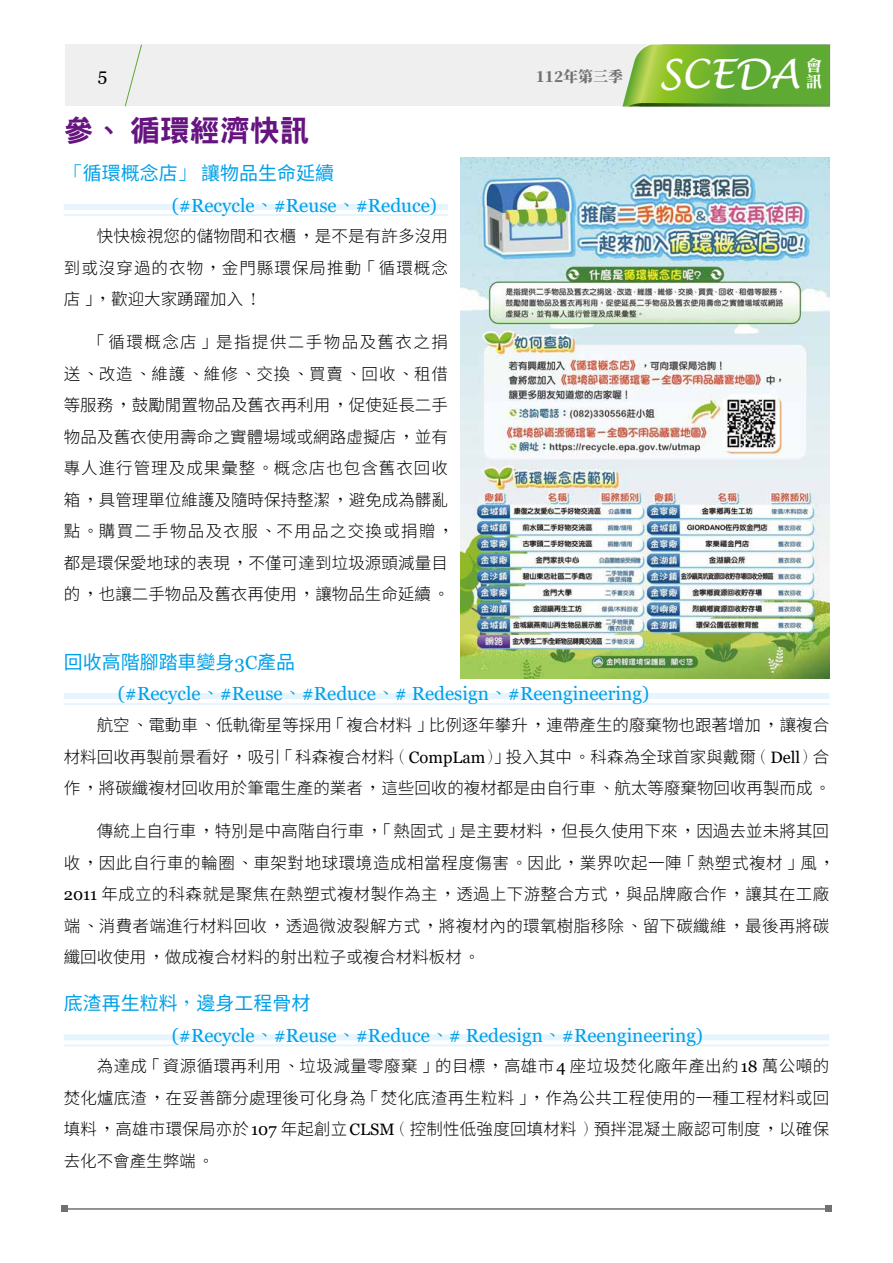
<style>
.page{position:relative;width:893px;height:1263px;background:#fff}
.page>*{position:absolute;margin:0;border:0;box-sizing:border-box;transform-origin:0 0}
.t1{font:italic 40.2px "Lucida Handwriting";color:#fff}
.t2{font:30px "DF Hei Std W9";color:#661480}
.H2_內文標_中{font:18.9px/31.5px "Georgia";color:#00a0e9}
.t3{font:18px "Georgia";color:#000}
.內文{font:300 16.5px/31.5px "Noto Sans CJ Ksc";letter-spacing:.01em;color:#000;text-align:justify}
.t4{font:15.9px/15.9px "DF Li Song Std W7";color:#fff}
.t5{font:900 15px "Noto Serif CJ Ktc";color:#727171}
.s1{font-family:"Adobe Ming Std";font-weight:300}
.s2{font-family:"Noto Sans CJ Ksc"}
.s3{font-family:"Adobe Ming Std"}
.s4{font-family:"Georgia";font-weight:400}
</style>
<div class="page">
<div style="left:65px;top:45px;width:766px;height:61px;background:#efefef"></div>
<svg style="left:622px;top:45px;width:208px;height:61px;background:#75b339"></svg>
<hr style="left:65px;top:1208px;width:763px;height:2px;background:#727171">
<svg style="left:62px;top:1206px;width:6px;height:6px"></svg>
<svg style="left:825px;top:1206px;width:6px;height:6px"></svg>
<svg style="left:125px;top:44px;width:17px;height:63px"></svg>
<div style="left:64px;top:204px;width:384px;height:6px;background:#e6f5fd"></div>
<hr style="left:64px;top:214px;width:384px;height:2px;background:#e6f5fd">
<div style="left:64px;top:693px;width:765px;height:6px;background:#e6f5fd"></div>
<hr style="left:64px;top:703px;width:765px;height:2px;background:#e6f5fd">
<div style="left:64px;top:1034px;width:765px;height:6px;background:#e6f5fd"></div>
<hr style="left:64px;top:1044px;width:765px;height:2px;background:#e6f5fd">
<img style="left:461px;top:158px;width:368px;height:521px">
<p class="t3" style="left:98px;top:63px;width:11px">5</p>
<p class="t5" style="left:536px;top:68px;width:89px">112年第三季</p>
<p class="t2" style="left:64px;top:114px;width:247px">參、 循環經濟快訊</p>
<p class="H2_內文標_中" style="left:172px;top:158px;width:267px;text-indent:-108px"><span class="s1">「</span><span class="s2">循環概念店</span><span class="s1">」</span><span class="s2">讓物品生命延續<br></span>(#Recycle<span class="s1">、</span>#Reuse<span class="s1">、</span>#Reduce)</p>
<p class="內文" style="left:64px;top:221px;width:386px;text-indent:33px">快快檢視您的儲物間和衣櫃<span class="s3">，</span>是不是有許多沒用到或沒穿過的衣物<span class="s3">，</span>金門縣環保局推動<span class="s3">「</span>循環概念店<span class="s3">」，</span>歡迎大家踴躍加入<span class="s3">！</span></p>
<p class="內文" style="left:64px;top:327px;width:392px;text-align:left;text-indent:25px"><span class="s3">「</span>循環概念店<span class="s3">」</span>是指提供二手物品及舊衣之捐送<span class="s3">、</span>改造<span class="s3">、</span>維護<span class="s3">、</span>維修<span class="s3">、</span>交換<span class="s3">、</span>買賣<span class="s3">、</span>回收<span class="s3">、</span>租借等服務<span class="s3">，</span>鼓勵閒置物品及舊衣再利用<span class="s3">，</span>促使延長二手物品及舊衣使用壽命之實體場域或網路虛擬店<span class="s3">，</span>並有專人進行管理及成果彙整<span class="s3">。</span>概念店也包含舊衣回收箱<span class="s3">，</span>具管理單位維護及隨時保持整潔<span class="s3">，</span>避免成為髒亂點<span class="s3">。</span>購買二手物品及衣服<span class="s3">、</span>不用品之交換或捐贈<span class="s3">，</span>都是環保愛地球的表現<span class="s3">，</span>不僅可達到垃圾源頭減量目的<span class="s3">，</span>也讓二手物品及舊衣再使用<span class="s3">，</span>讓物品生命延續<span class="s3">。</span></p>
<h1 class="t1" style="left:659px;top:50px;width:143px">SCEDA</h1>
<p class="t4" style="left:806px;top:57px;width:17px">會訊</p>
<p class="H2_內文標_中" style="left:118px;top:647px;width:533px;text-indent:-54px"><span class="s2">回收高階腳踏車變身</span>3C<span class="s2">產品<br></span>(#Recycle<span class="s1">、</span>#Reuse<span class="s1">、</span>#Reduce<span class="s1">、</span># Redesign<span class="s1">、</span>#Reengineering)</p>
<p class="內文" style="left:64px;top:710px;width:769px;text-indent:33px">航空<span class="s3">、</span>電動車<span class="s3">、</span>低軌衛星等採用<span class="s3">「</span>複合材料<span class="s3">」</span>比例逐年攀升<span class="s3">，</span>連帶產生的廢棄物也跟著增加<span class="s3">，</span>讓複合材料回收再製前景看好<span class="s3">，</span>吸引<span class="s3">「</span>科森複合材料<span class="s3">（</span><span class="s4">CompLam</span><span class="s3">）」</span>投入其中<span class="s3">。</span>科森為全球首家與戴爾<span class="s3">（</span><span class="s4">Dell</span><span class="s3">）</span>合作<span class="s3">，</span>將碳纖複材回收用於筆電生產的業者<span class="s3">，</span>這些回收的複材都是由自行車<span class="s3">、</span>航太等廢棄物回收再製而成<span class="s3">。</span></p>
<p class="內文" style="left:64px;top:816px;width:773px;text-align:left;text-indent:33px">傳統上自行車<span class="s3">，</span>特別是中高階自行車<span class="s3">，「</span>熱固式<span class="s3">」</span>是主要材料<span class="s3">，</span>但長久使用下來<span class="s3">，</span>因過去並未將其回收<span class="s3">，</span>因此自行車的輪圈<span class="s3">、</span>車架對地球環境造成相當程度傷害<span class="s3">。</span>因此<span class="s3">，</span>業界吹起一陣<span class="s3">「</span>熱塑式複材<span class="s3">」</span>風<span class="s3">，</span><span class="s4">2011</span> 年成立的科森就是聚焦在熱塑式複材製作為主<span class="s3">，</span>透過上下游整合方式<span class="s3">，</span>與品牌廠合作<span class="s3">，</span>讓其在工廠端<span class="s3">、</span>消費者端進行材料回收<span class="s3">，</span>透過微波裂解方式<span class="s3">，</span>將複材內的環氧樹脂移除<span class="s3">、</span>留下碳纖維<span class="s3">，</span>最後再將碳纖回收使用<span class="s3">，</span>做成複合材料的射出粒子或複合材料板材<span class="s3">。</span></p>
<p class="H2_內文標_中" style="left:172px;top:988px;width:533px;text-indent:-108px"><span class="s2">底渣再生粒料</span><span class="s1">，</span><span class="s2">邊身工程骨材<br></span>(#Recycle<span class="s1">、</span>#Reuse<span class="s1">、</span>#Reduce<span class="s1">、</span># Redesign<span class="s1">、</span>#Reengineering)</p>
<p class="內文" style="left:64px;top:1051px;width:767px;text-indent:33px">為達成<span class="s3">「</span>資源循環再利用<span class="s3">、</span>垃圾減量零廢棄<span class="s3">」</span>的目標<span class="s3">，</span>高雄市<span class="s4">4</span> 座垃圾焚化廠年產出約<span class="s4">18</span> 萬公噸的焚化爐底渣<span class="s3">，</span>在妥善篩分處理後可化身為<span class="s3">「</span>焚化底渣再生粒料<span class="s3">」，</span>作為公共工程使用的一種工程材料或回填料<span class="s3">，</span>高雄市環保局亦於<span class="s4">107</span> 年起創立<span class="s4">CLSM</span><span class="s3">（</span>控制性低強度回填材料<span class="s3">）</span>預拌混凝土廠認可制度<span class="s3">，</span>以確保去化不會產生弊端<span class="s3">。</span></p>
</div>
